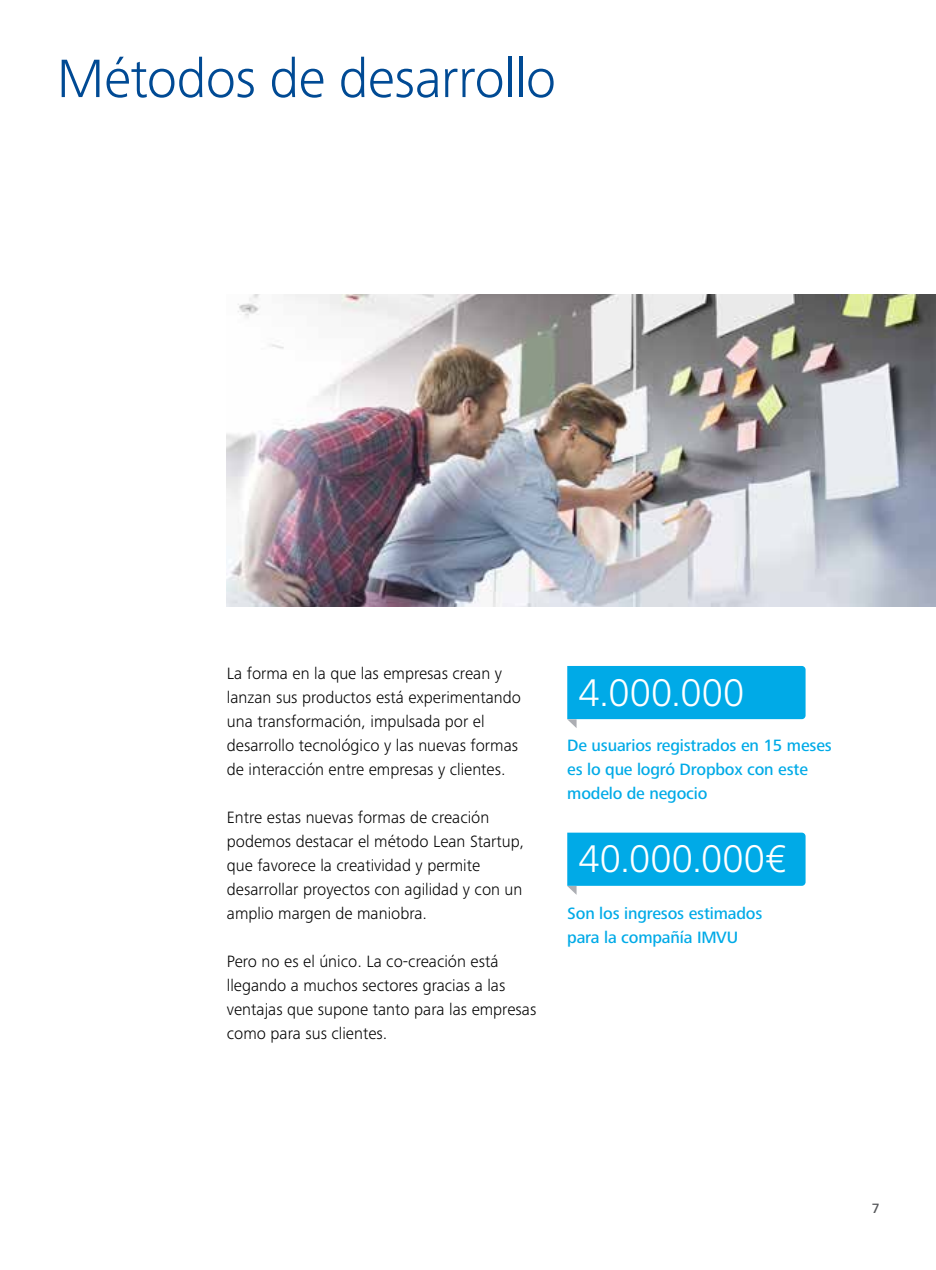
<style>
.page{position:relative;width:936px;height:1270px;background:#fff}
.page>*{position:absolute;margin:0;border:0;box-sizing:border-box;transform-origin:0 0}
.t1{font:300 56px "Frutiger Next Pro";letter-spacing:-.01em;color:#004a94}
.t2{font:300 40px "Frutiger Next Pro";letter-spacing:.005em;color:#fff}
.t3{font:300 17px/24px "Frutiger Next Pro";color:#000}
.t4{font:500 17px/24px "Frutiger Next Pro";letter-spacing:-.01em;color:#00aae7}
.t5{font:500 14px "Frutiger Next Pro";color:#545659}
</style>
<div class="page">
<svg style="left:567px;top:666px;width:238px;height:62px;background:#24b6ea"></svg>
<svg style="left:567px;top:833px;width:238px;height:62px;background:#25b6ea"></svg>
<img style="left:227px;top:295px;width:708px;height:312px">
<h1 class="t1" style="left:57px;top:46px;width:501px">Métodos de desarrollo</h1>
<p class="t3" style="left:227px;top:661px;width:295px">La forma en la que las empresas crean y lanzan sus productos está experimentando una transformación, impulsada por el desarrollo tecnológico y las nuevas formas de interacción entre empresas y clientes.</p>
<p class="t3" style="left:227px;top:805px;width:299px">Entre estas nuevas formas de creación podemos destacar el método Lean Startup, que favorece la creatividad y permite desarrollar proyectos con agilidad y con un amplio margen de maniobra.</p>
<p class="t3" style="left:227px;top:949px;width:311px">Pero no es el único. La co-creación está llegando a muchos sectores gracias a las ventajas que supone tanto para las empresas como para sus clientes.</p>
<h2 class="t2" style="left:578px;top:669px;width:167px">4.000.000</h2>
<p class="t4" style="left:567px;top:733px;width:266px">De usuarios registrados en 15 meses es lo que logró Dropbox con este modelo de negocio</p>
<h2 class="t2" style="left:578px;top:836px;width:209px">40.000.000€</h2>
<p class="t4" style="left:567px;top:901px;width:197px">Son los ingresos estimados para la compañía IMVU</p>
<p class="t5" style="left:871px;top:1201px;width:9px">7</p>
</div>
